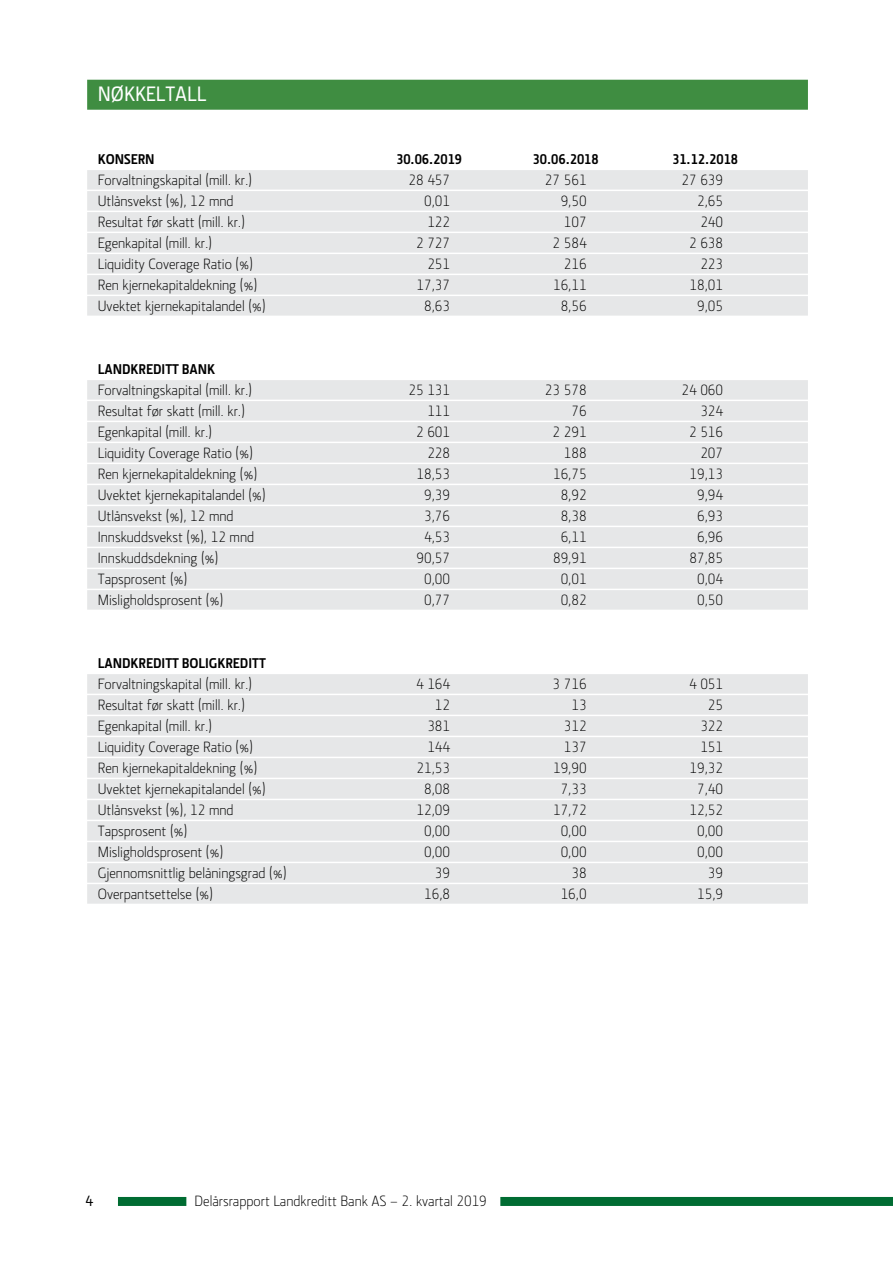
<style>
.page{position:relative;width:893px;height:1263px;background:#fff}
.page>*{position:absolute;margin:0;border:0;box-sizing:border-box;transform-origin:0 0}
.t1{font:500 21px "Section LK";color:#fff}
.t2{font:300 15px "Section LK";color:#000}
.t3{font:500 15px "Section LK";color:#000}
.t4{font:700 14.25px "Section LK";color:#000}
</style>
<div class="page">
<div style="left:118px;top:1197px;width:68px;height:9px;background:#006c32"></div>
<div style="left:500px;top:1197px;width:393px;height:9px;background:#006c32"></div>
<div style="left:87px;top:80px;width:721px;height:30px;background:#3f8d41"></div>
<div style="left:87px;top:170px;width:721px;height:20px;background:#e6e7e8"></div>
<div style="left:87px;top:191px;width:721px;height:20px;background:#e6e7e8"></div>
<div style="left:87px;top:212px;width:721px;height:20px;background:#e6e7e8"></div>
<div style="left:87px;top:233px;width:721px;height:20px;background:#e6e7e8"></div>
<div style="left:87px;top:254px;width:721px;height:20px;background:#e6e7e8"></div>
<div style="left:87px;top:275px;width:721px;height:20px;background:#e6e7e8"></div>
<div style="left:87px;top:296px;width:721px;height:20px;background:#e6e7e8"></div>
<div style="left:87px;top:380px;width:721px;height:20px;background:#e6e7e8"></div>
<div style="left:87px;top:401px;width:721px;height:20px;background:#e6e7e8"></div>
<div style="left:87px;top:422px;width:721px;height:20px;background:#e6e7e8"></div>
<div style="left:87px;top:443px;width:721px;height:20px;background:#e6e7e8"></div>
<div style="left:87px;top:464px;width:721px;height:20px;background:#e6e7e8"></div>
<div style="left:87px;top:485px;width:721px;height:20px;background:#e6e7e8"></div>
<div style="left:87px;top:506px;width:721px;height:20px;background:#e6e7e8"></div>
<div style="left:87px;top:527px;width:721px;height:20px;background:#e6e7e8"></div>
<div style="left:87px;top:548px;width:721px;height:20px;background:#e6e7e8"></div>
<div style="left:87px;top:569px;width:721px;height:20px;background:#e6e7e8"></div>
<div style="left:87px;top:590px;width:721px;height:20px;background:#e6e7e8"></div>
<div style="left:87px;top:674px;width:721px;height:20px;background:#e6e7e8"></div>
<div style="left:87px;top:695px;width:721px;height:20px;background:#e6e7e8"></div>
<div style="left:87px;top:716px;width:721px;height:20px;background:#e6e7e8"></div>
<div style="left:87px;top:737px;width:721px;height:20px;background:#e6e7e8"></div>
<div style="left:87px;top:758px;width:721px;height:20px;background:#e6e7e8"></div>
<div style="left:87px;top:779px;width:721px;height:20px;background:#e6e7e8"></div>
<div style="left:87px;top:800px;width:721px;height:20px;background:#e6e7e8"></div>
<div style="left:87px;top:821px;width:721px;height:20px;background:#e6e7e8"></div>
<div style="left:87px;top:842px;width:721px;height:20px;background:#e6e7e8"></div>
<div style="left:87px;top:863px;width:721px;height:20px;background:#e6e7e8"></div>
<div style="left:87px;top:884px;width:721px;height:20px;background:#e6e7e8"></div>
<h1 class="t1" style="left:98px;top:82px;width:110px">NØKKELTALL</h1>
<p class="t4" style="left:98px;top:151px;width:58px">KONSERN</p>
<p class="t4" style="left:396px;top:151px;width:68px">30.06.2019</p>
<p class="t4" style="left:533px;top:151px;width:68px">30.06.2018</p>
<p class="t4" style="left:672px;top:151px;width:68px">31.12.2018</p>
<p class="t2" style="left:98px;top:171px;width:156px">Forvaltningskapital (mill. kr.)</p>
<p class="t2" style="left:408px;top:171px;width:43px">28 457</p>
<p class="t2" style="left:545px;top:171px;width:43px">27 561</p>
<p class="t2" style="left:681px;top:171px;width:43px">27 639</p>
<p class="t2" style="left:98px;top:192px;width:137px">Utlånsvekst (%), 12 mnd</p>
<p class="t2" style="left:424px;top:192px;width:28px">0,01</p>
<p class="t2" style="left:561px;top:192px;width:28px">9,50</p>
<p class="t2" style="left:697px;top:192px;width:28px">2,65</p>
<p class="t2" style="left:98px;top:213px;width:149px">Resultat før skatt (mill. kr.)</p>
<p class="t2" style="left:427px;top:213px;width:24px">122</p>
<p class="t2" style="left:564px;top:213px;width:24px">107</p>
<p class="t2" style="left:700px;top:213px;width:24px">240</p>
<p class="t2" style="left:98px;top:234px;width:116px">Egenkapital (mill. kr.)</p>
<p class="t2" style="left:416px;top:234px;width:36px">2 727</p>
<p class="t2" style="left:553px;top:234px;width:36px">2 584</p>
<p class="t2" style="left:689px;top:234px;width:36px">2 638</p>
<p class="t2" style="left:98px;top:255px;width:157px">Liquidity Coverage Ratio (%)</p>
<p class="t2" style="left:427px;top:255px;width:24px">251</p>
<p class="t2" style="left:564px;top:255px;width:24px">216</p>
<p class="t2" style="left:700px;top:255px;width:24px">223</p>
<p class="t2" style="left:98px;top:276px;width:161px">Ren kjernekapitaldekning (%)</p>
<p class="t2" style="left:417px;top:276px;width:35px">17,37</p>
<p class="t2" style="left:553px;top:276px;width:35px">16,11</p>
<p class="t2" style="left:690px;top:276px;width:35px">18,01</p>
<p class="t2" style="left:98px;top:297px;width:170px">Uvektet kjernekapitalandel (%)</p>
<p class="t2" style="left:424px;top:297px;width:28px">8,63</p>
<p class="t2" style="left:561px;top:297px;width:28px">8,56</p>
<p class="t2" style="left:697px;top:297px;width:28px">9,05</p>
<p class="t4" style="left:98px;top:361px;width:119px">LANDKREDITT BANK</p>
<p class="t2" style="left:98px;top:381px;width:156px">Forvaltningskapital (mill. kr.)</p>
<p class="t2" style="left:408px;top:381px;width:43px">25 131</p>
<p class="t2" style="left:545px;top:381px;width:43px">23 578</p>
<p class="t2" style="left:681px;top:381px;width:43px">24 060</p>
<p class="t2" style="left:98px;top:402px;width:149px">Resultat før skatt (mill. kr.)</p>
<p class="t2" style="left:427px;top:402px;width:24px">111</p>
<p class="t2" style="left:571px;top:402px;width:17px">76</p>
<p class="t2" style="left:700px;top:402px;width:24px">324</p>
<p class="t2" style="left:98px;top:423px;width:116px">Egenkapital (mill. kr.)</p>
<p class="t2" style="left:416px;top:423px;width:36px">2 601</p>
<p class="t2" style="left:553px;top:423px;width:36px">2 291</p>
<p class="t2" style="left:689px;top:423px;width:36px">2 516</p>
<p class="t2" style="left:98px;top:444px;width:157px">Liquidity Coverage Ratio (%)</p>
<p class="t2" style="left:427px;top:444px;width:24px">228</p>
<p class="t2" style="left:564px;top:444px;width:24px">188</p>
<p class="t2" style="left:700px;top:444px;width:24px">207</p>
<p class="t2" style="left:98px;top:465px;width:161px">Ren kjernekapitaldekning (%)</p>
<p class="t2" style="left:417px;top:465px;width:35px">18,53</p>
<p class="t2" style="left:553px;top:465px;width:35px">16,75</p>
<p class="t2" style="left:690px;top:465px;width:35px">19,13</p>
<p class="t2" style="left:98px;top:486px;width:170px">Uvektet kjernekapitalandel (%)</p>
<p class="t2" style="left:424px;top:486px;width:28px">9,39</p>
<p class="t2" style="left:561px;top:486px;width:28px">8,92</p>
<p class="t2" style="left:697px;top:486px;width:28px">9,94</p>
<p class="t2" style="left:98px;top:507px;width:137px">Utlånsvekst (%), 12 mnd</p>
<p class="t2" style="left:424px;top:507px;width:28px">3,76</p>
<p class="t2" style="left:561px;top:507px;width:28px">8,38</p>
<p class="t2" style="left:697px;top:507px;width:28px">6,93</p>
<p class="t2" style="left:98px;top:528px;width:158px">Innskuddsvekst (%), 12 mnd</p>
<p class="t2" style="left:424px;top:528px;width:28px">4,53</p>
<p class="t2" style="left:561px;top:528px;width:28px">6,11</p>
<p class="t2" style="left:697px;top:528px;width:28px">6,96</p>
<p class="t2" style="left:98px;top:549px;width:122px">Innskuddsdekning (%)</p>
<p class="t2" style="left:417px;top:549px;width:35px">90,57</p>
<p class="t2" style="left:553px;top:549px;width:35px">89,91</p>
<p class="t2" style="left:690px;top:549px;width:35px">87,85</p>
<p class="t2" style="left:98px;top:570px;width:91px">Tapsprosent (%)</p>
<p class="t2" style="left:424px;top:570px;width:28px">0,00</p>
<p class="t2" style="left:561px;top:570px;width:28px">0,01</p>
<p class="t2" style="left:697px;top:570px;width:28px">0,04</p>
<p class="t2" style="left:98px;top:591px;width:127px">Misligholdsprosent (%)</p>
<p class="t2" style="left:424px;top:591px;width:28px">0,77</p>
<p class="t2" style="left:561px;top:591px;width:28px">0,82</p>
<p class="t2" style="left:697px;top:591px;width:28px">0,50</p>
<p class="t4" style="left:98px;top:655px;width:170px">LANDKREDITT BOLIGKREDITT</p>
<p class="t2" style="left:98px;top:675px;width:156px">Forvaltningskapital (mill. kr.)</p>
<p class="t2" style="left:416px;top:675px;width:36px">4 164</p>
<p class="t2" style="left:553px;top:675px;width:36px">3 716</p>
<p class="t2" style="left:689px;top:675px;width:36px">4 051</p>
<p class="t2" style="left:98px;top:696px;width:149px">Resultat før skatt (mill. kr.)</p>
<p class="t2" style="left:435px;top:696px;width:17px">12</p>
<p class="t2" style="left:571px;top:696px;width:17px">13</p>
<p class="t2" style="left:708px;top:696px;width:17px">25</p>
<p class="t2" style="left:98px;top:717px;width:116px">Egenkapital (mill. kr.)</p>
<p class="t2" style="left:427px;top:717px;width:24px">381</p>
<p class="t2" style="left:564px;top:717px;width:24px">312</p>
<p class="t2" style="left:700px;top:717px;width:24px">322</p>
<p class="t2" style="left:98px;top:738px;width:157px">Liquidity Coverage Ratio (%)</p>
<p class="t2" style="left:427px;top:738px;width:24px">144</p>
<p class="t2" style="left:564px;top:738px;width:24px">137</p>
<p class="t2" style="left:700px;top:738px;width:24px">151</p>
<p class="t2" style="left:98px;top:759px;width:161px">Ren kjernekapitaldekning (%)</p>
<p class="t2" style="left:417px;top:759px;width:35px">21,53</p>
<p class="t2" style="left:553px;top:759px;width:35px">19,90</p>
<p class="t2" style="left:690px;top:759px;width:35px">19,32</p>
<p class="t2" style="left:98px;top:780px;width:170px">Uvektet kjernekapitalandel (%)</p>
<p class="t2" style="left:424px;top:780px;width:28px">8,08</p>
<p class="t2" style="left:561px;top:780px;width:28px">7,33</p>
<p class="t2" style="left:697px;top:780px;width:28px">7,40</p>
<p class="t2" style="left:98px;top:801px;width:137px">Utlånsvekst (%), 12 mnd</p>
<p class="t2" style="left:417px;top:801px;width:35px">12,09</p>
<p class="t2" style="left:553px;top:801px;width:35px">17,72</p>
<p class="t2" style="left:690px;top:801px;width:35px">12,52</p>
<p class="t2" style="left:98px;top:822px;width:91px">Tapsprosent (%)</p>
<p class="t2" style="left:424px;top:822px;width:28px">0,00</p>
<p class="t2" style="left:561px;top:822px;width:28px">0,00</p>
<p class="t2" style="left:697px;top:822px;width:28px">0,00</p>
<p class="t2" style="left:98px;top:843px;width:127px">Misligholdsprosent (%)</p>
<p class="t2" style="left:424px;top:843px;width:28px">0,00</p>
<p class="t2" style="left:561px;top:843px;width:28px">0,00</p>
<p class="t2" style="left:697px;top:843px;width:28px">0,00</p>
<p class="t2" style="left:98px;top:864px;width:190px">Gjennomsnittlig belåningsgrad (%)</p>
<p class="t2" style="left:435px;top:864px;width:17px">39</p>
<p class="t2" style="left:571px;top:864px;width:17px">38</p>
<p class="t2" style="left:708px;top:864px;width:17px">39</p>
<p class="t2" style="left:98px;top:885px;width:117px">Overpantsettelse (%)</p>
<p class="t2" style="left:424px;top:885px;width:28px">16,8</p>
<p class="t2" style="left:561px;top:885px;width:28px">16,0</p>
<p class="t2" style="left:697px;top:885px;width:28px">15,9</p>
<p class="t3" style="left:85px;top:1192px;width:9px">4</p>
<p class="t2" style="left:195px;top:1192px;width:294px">Delårsrapport Landkreditt Bank AS – 2. kvartal 2019</p>
</div>
